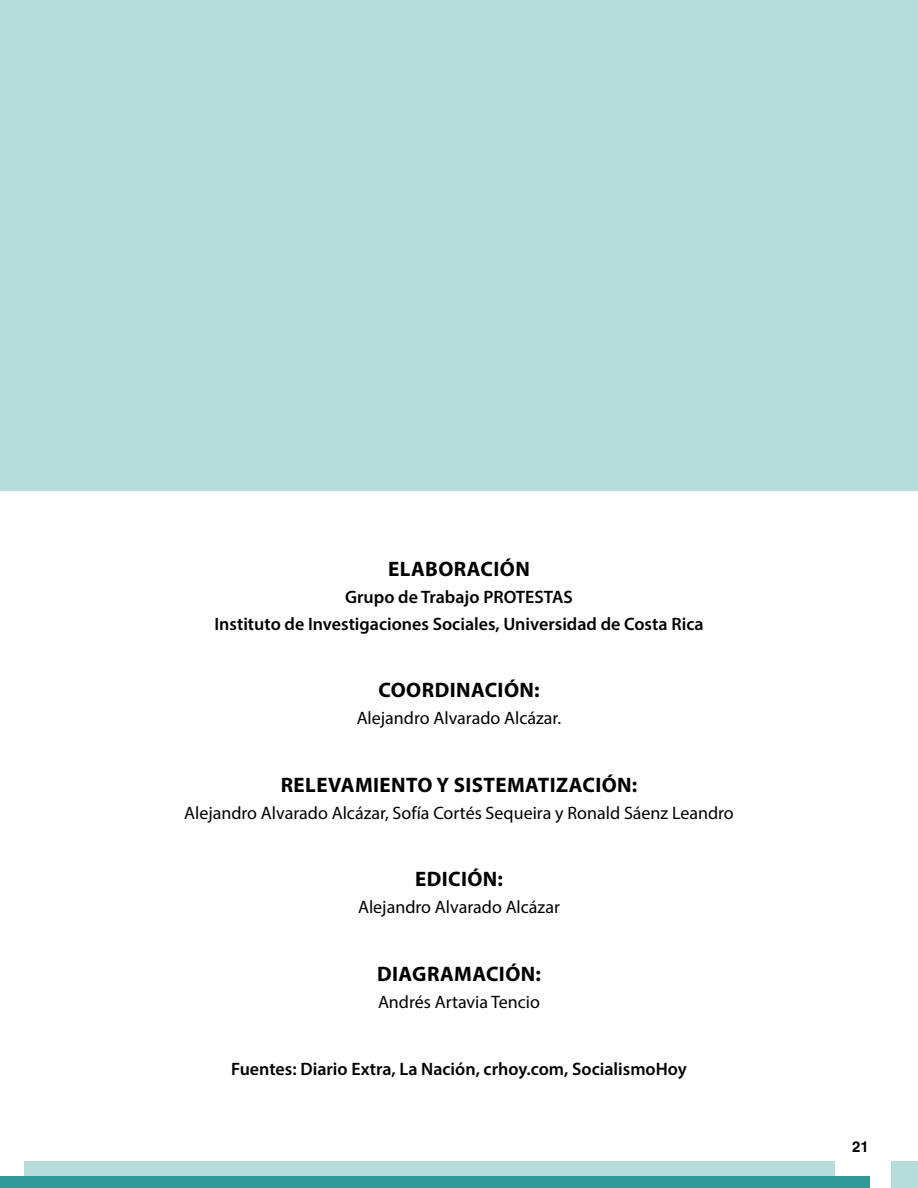
<style>
.page{position:relative;width:918px;height:1188px;background:#fff}
.page>*{position:absolute;margin:0;border:0;box-sizing:border-box;transform-origin:0 0}
.t1{font:700 21px "Myriad Pro";letter-spacing:.02em;color:#000}
.t2{font:600 18px/27px "Myriad Pro";color:#000;text-align:center}
.t3{font:18px "Myriad Pro";color:#000}
.t4{font:700 15px "Helvetica LT Std";color:#000}
</style>
<div class="page">
<div style="left:24px;top:1162px;width:810px;height:26px;background:#b7dcdc"></div>
<div style="left:891px;top:1162px;width:27px;height:26px;background:#b7dcdc"></div>
<div style="left:0;top:1176px;width:869px;height:12px;background:#329a9a"></div>
<div style="left:0;top:0;width:918px;height:490px;background:#b7dcdc"></div>
<p class="t1" style="left:388px;top:555px;width:143px">ELABORACIÓN</p>
<p class="t2" style="left:214px;top:583px;width:491px">Grupo de Trabajo PROTESTAS<br>Instituto de Investigaciones Sociales, Universidad de Costa Rica</p>
<p class="t1" style="left:379px;top:677px;width:163px">COORDINACIÓN:</p>
<p class="t3" style="left:357px;top:707px;width:206px">Alejandro Alvarado Alcázar.</p>
<p class="t1" style="left:281px;top:771px;width:358px">RELEVAMIENTO Y SISTEMATIZACIÓN:</p>
<p class="t3" style="left:184px;top:802px;width:551px">Alejandro Alvarado Alcázar, Sofía Cortés Sequeira y Ronald Sáenz Leandro</p>
<p class="t1" style="left:415px;top:866px;width:90px">EDICIÓN:</p>
<p class="t3" style="left:358px;top:896px;width:203px">Alejandro Alvarado Alcázar</p>
<p class="t1" style="left:377px;top:960px;width:165px">DIAGRAMACIÓN:</p>
<p class="t3" style="left:378px;top:991px;width:163px">Andrés Artavia Tencio</p>
<p class="t2" style="left:231px;top:1055px;width:457px">Fuentes: Diario Extra, La Nación, crhoy.com, SocialismoHoy</p>
<p class="t4" style="left:852px;top:1138px;width:18px">21</p>
</div>
